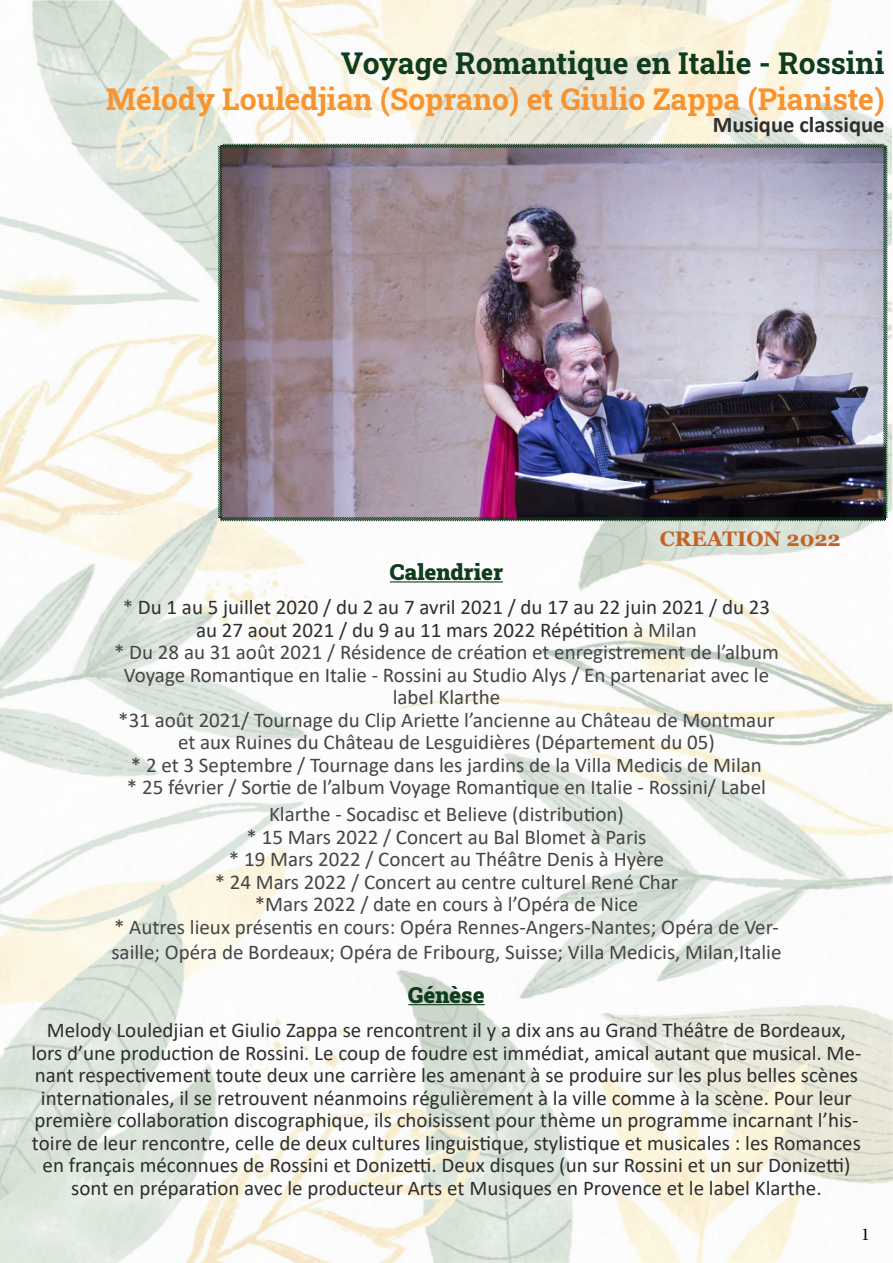
<style>
.page{position:relative;width:893px;height:1263px;background:#fff}
.page>*{position:absolute;margin:0;border:0;box-sizing:border-box;transform-origin:0 0}
.t1{font:700 30px "Roboto Slab";color:#f79430}
.t2{font:700 30px "Roboto Slab";color:#0e3c1d}
.t3{font:700 22.5px "Calibri";color:#2e2e2f}
.t4{font:900 22.5px "Roboto Slab";color:#0e3c1d}
.t5{font:21px/22.5px "Calibri";color:#454546;text-align:center}
.t6{font:21px/22.5px "Calibri";color:#2e2e2f;text-align:center}
.t7{font:700 21px "Georgia";color:#c36128}
.t8{font:18px "Minion Pro";color:#000}
.s1{color:#2e2e2f}
</style>
<div class="page">
<img style="left:0;top:0;width:893px;height:1263px">
<img style="left:217px;top:143px;width:671px;height:379px">
<hr style="left:390px;top:581px;width:113px;height:1px;background:#0e3c1d">
<hr style="left:408px;top:1004px;width:77px;height:1px;background:#0e3c1d">
<h1 class="t2" style="left:341px;top:43px;width:545px">Voyage Romantique en Italie - Rossini</h1>
<h1 class="t1" style="left:106px;top:79px;width:780px">Mélody Louledjian (Soprano) et Giulio Zappa (Pianiste)</h1>
<p class="t3" style="left:713px;top:109px;width:173px">Musique classique</p>
<p class="t4" style="left:390px;top:557px;width:115px">Calendrier</p>
<p class="t7" style="left:660px;top:525px;width:182px">CREATION 2022</p>
<p class="t5" style="left:114px;top:595px;width:666px">* <span class="s1">Du 1 au 5 juillet 2020 / du 2 au 7 avril 2021 / du 17 au 22 juin 2021 / du 23 au 27 aout 2021 / du 9 au 11 mars 2022 Répétition</span> à Milan<br>* Du 28 au 31 août 2021 / Résidence de création et enregistrement de l’album Voyage Romantique en Italie - Rossini au Studio Alys / En partenariat avec le label Klarthe<br>*31 août 2021/ Tournage du Clip Ariette l’ancienne au Château de Montmaur et aux Ruines du Château de Lesguidières (Département du 05)<br>* 2 et 3 Septembre / Tournage dans les jardins de la Villa Medicis de Milan<br>* 25 février / Sortie de l’album Voyage Romantique en Italie - Rossini/ Label</p>
<p class="t5" style="left:114px;top:802px;width:666px">Klarthe - Socadisc et Believe (distribution)<br>* 15 Mars 2022 / Concert au Bal Blomet à Paris<br>* 19 Mars 2022 / Concert au Théâtre Denis à Hyère<br>* 24 Mars 2022 / Concert au centre culturel René Char<br>*Mars 2022 / date en cours à l’Opéra de Nice<br>* Autres lieux présentis en cours: Opéra Rennes-Angers-Nantes; Opéra de Ver-</p>
<p class="t5" style="left:111px;top:940px;width:672px">saille; Opéra de Bordeaux; Opéra de Fribourg, Suisse; Villa Medicis, Milan,Italie</p>
<p class="t4" style="left:408px;top:979px;width:78px">Génèse</p>
<p class="t6" style="left:31px;top:1018px;width:831px">Melody Louledjian et Giulio Zappa se rencontrent il y a dix ans au Grand Théâtre de Bordeaux, lors d’une production de Rossini. Le coup de foudre est immédiat, amical autant que musical. Me&shy;nant respectivement toute deux une carrière les amenant à se produire sur les plus belles scènes internationales, il se retrouvent néanmoins régulièrement à la ville comme à la scène. Pour leur première collaboration discographique, ils choisissent pour thème un programme incarnant l’his&shy;toire de leur rencontre, celle de deux cultures linguistique, stylistique et musicales : les Romances en français méconnues de Rossini et Donizetti. Deux disques (un sur Rossini et un sur Donizetti) sont en préparation avec le producteur Arts et Musiques en Provence et le label Klarthe.</p>
<p class="t8" style="left:861px;top:1223px;width:10px">1</p>
</div>
